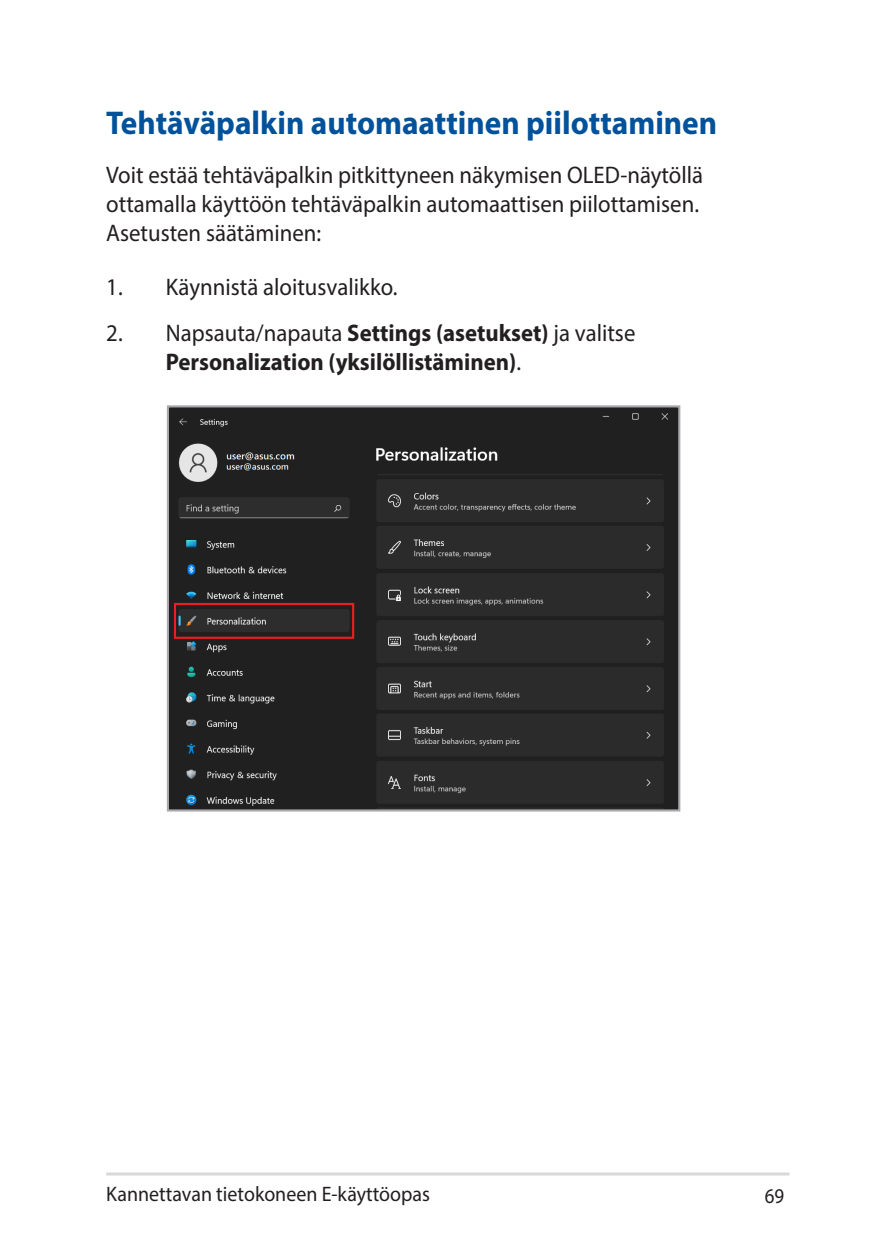
<style>
.page{position:relative;width:893px;height:1259px;background:#fff}
.page>*{position:absolute;margin:0;border:0;box-sizing:border-box;transform-origin:0 0}
.t1{font:700 33px "Myriad Pro";color:#01529a;scale:.95 1}
.t2{font:24px/28.8px "Myriad Pro";color:#231f20;scale:.95 1}
.t3{font:700 24px/28.8px "Myriad Pro";color:#231f20;scale:.95 1}
.t4{font:21px "Myriad Pro";color:#231f20;scale:.95 1}
.t5{font:21px "Myriad Pro";color:#231f20;scale:.9 1}
.s1{font-weight:400}
</style>
<div class="page">
<hr style="left:106px;top:1172px;width:683px;height:3px;background:#d8d8d8">
<div style="left:170px;top:408px;width:507px;height:400px;background:#262626"></div>
<div style="left:167px;top:405px;width:513px;height:406px;border:2px solid #a8a9ad"></div>
<div style="left:174px;top:603px;width:180px;height:36px;border:2px solid #ee1d23"></div>
<h1 class="t1" style="left:106px;top:101px;width:645px">Tehtäväpalkin automaattinen piilottaminen</h1>
<p class="t2" style="left:106px;top:160px;width:630px">Voit estää tehtäväpalkin pitkittyneen näkymisen OLED-näytöllä ottamalla käyttöön tehtäväpalkin automaattisen piilottamisen.<br>Asetusten säätäminen:</p>
<p class="t2" style="left:106px;top:272px;width:308px">1. Käynnistä aloitusvalikko.</p>
<p class="t3" style="left:166px;top:317px;width:496px;text-indent:-60px"><span class="s1">2. Napsauta/napauta</span> Settings (asetukset) <span class="s1">ja valitse<br></span>Personalization (yksilöllistäminen)<span class="s1">.</span></p>
<p class="t4" style="left:106px;top:1180px;width:342px">Kannettavan tietokoneen E-käyttöopas</p>
<p class="t5" style="left:765px;top:1182px;width:23px">69</p>
</div>
